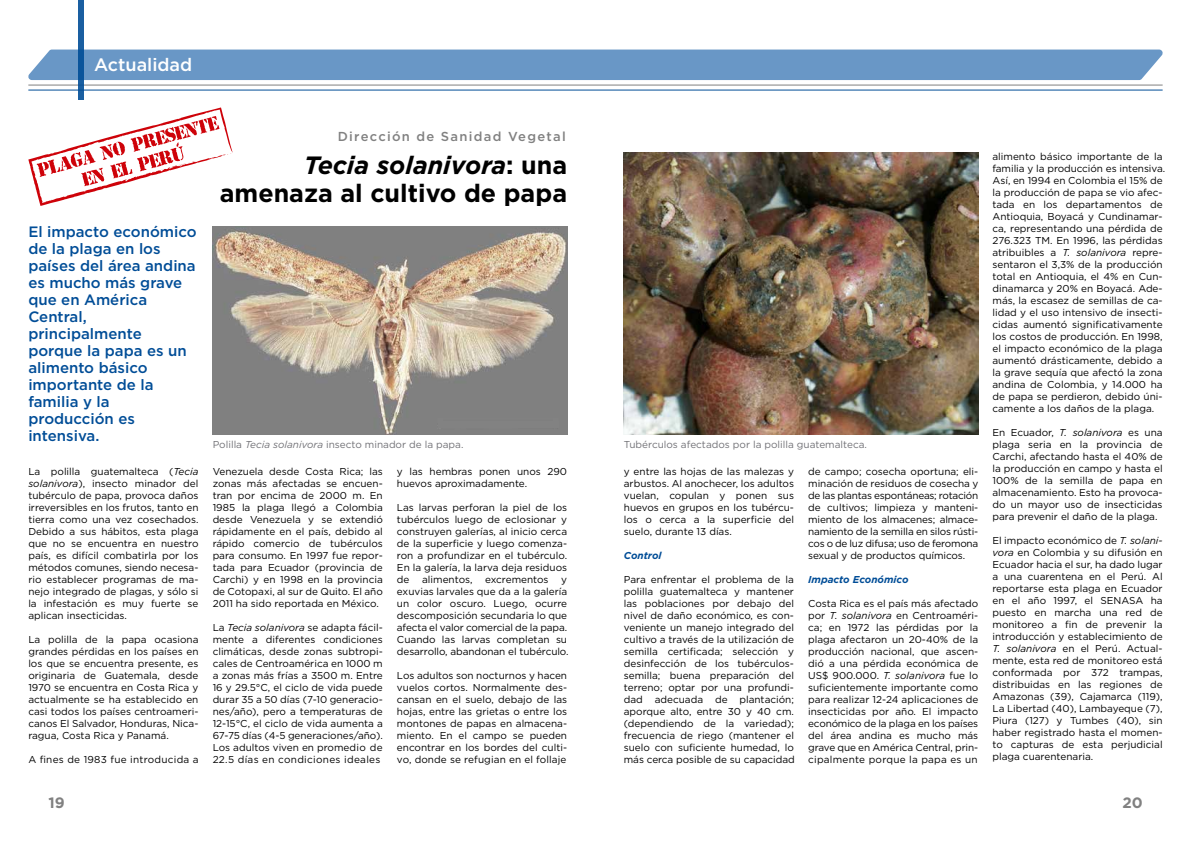
<style>
.page{position:relative;width:1191px;height:842px;background:#fff}
.page>*{position:absolute;margin:0;border:0;box-sizing:border-box;transform-origin:0 0}
.t1{font:700 25px/28px "Gotham";color:#000;text-align:right}
.t2{font:500 18px "Gotham";color:#fff}
.t3{font:500 15px/17px "Gotham";color:#004d97}
.t4{font:700 15px "Gotham";color:#818181}
.t5{font:500 13px "Gotham";letter-spacing:.1em;color:#818181}
.t6{font:10px/12px "Gotham";color:#000;text-align:justify}
.t7{font:10px "Gotham";color:#717176}
.t8{font:10px "Gotham";letter-spacing:.025em;color:#000}
.t9{font:italic 700 10px "Gotham";color:#004d97}
.s1{font-style:italic}
</style>
<div class="page">
<hr style="left:28px;top:85px;width:1134px;height:1px;background:#818181">
<hr style="left:28px;top:90px;width:1134px;height:1px;background:#004d97">
<div style="left:28px;top:50px;width:1134px;height:30px;background:#6997c6"></div>
<svg style="left:78px;top:0;width:6px;height:99px"></svg>
<svg style="left:28px;top:107px;width:205px;height:99px"></svg>
<img style="left:213px;top:226px;width:354px;height:209px">
<div style="left:438px;top:421px;width:121px;height:7px;background:#828282"></div>
<img style="left:624px;top:152px;width:354px;height:283px">
<h2 class="t2" style="left:94px;top:53px;width:100px">Actualidad</h2>
<h3 class="t3" style="left:28px;top:223px;width:170px">El impacto económico de la plaga en los países del área andina es mucho más grave que en América<br>Central, principalmente porque la papa es un alimento básico importante de la familia y la producción es intensiva.</h3>
<p class="t6" style="left:28px;top:465px;width:172px">La polilla guatemalteca (<span class="s1">Tecia solanivora</span>), insecto minador del tubérculo de papa, provoca daños irreversibles en los frutos, tanto en tierra como una vez cosechados.<br>Debido a sus hábitos, esta plaga que no se encuentra en nuestro país, es difícil combatirla por los métodos comunes, siendo necesa&shy;rio establecer programas de ma&shy;nejo integrado de plagas, y sólo si la infestación es muy fuerte se aplican insecticidas.</p>
<p class="t6" style="left:28px;top:633px;width:172px">La polilla de la papa ocasiona grandes pérdidas en los países en los que se encuentra presente, es originaria de Guatemala, desde 1970 se encuentra en Costa Rica y actualmente se ha establecido en casi todos los países centroameri&shy;canos El Salvador, Honduras, Nica&shy;ragua, Costa Rica y Panamá.</p>
<p class="t8" style="left:28px;top:753px;width:172px">A fines de 1983 fue introducida a</p>
<h3 class="t5" style="left:338px;top:128px;width:229px">Dirección de Sanidad Vegetal</h3>
<h1 class="t1" style="left:220px;top:151px;width:349px"><span class="s1">Tecia solanivora</span>: una amenaza al cultivo de papa</h1>
<p class="t7" style="left:213px;top:438px;width:252px">Polilla <span class="s1">Tecia solanivora</span> insecto minador de la papa.</p>
<p class="t6" style="left:213px;top:465px;width:172px">Venezuela desde Costa Rica; las zonas más afectadas se encuen&shy;tran por encima de 2000 m. En 1985 la plaga llegó a Colombia desde Venezuela y se extendió rápidamente en el país, debido al rápido comercio de tubérculos para consumo. En 1997 fue repor&shy;tada para Ecuador (provincia de Carchi) y en 1998 en la provincia de Cotopaxi, al sur de Quito. El año 2011 ha sido reportada en México.</p>
<p class="t6" style="left:213px;top:621px;width:172px">La <span class="s1">Tecia solanivora</span> se adapta fácil&shy;mente a diferentes condiciones climáticas, desde zonas subtropi&shy;cales de Centroamérica en 1000 m a zonas más frías a 3500 m. Entre 16 y 29.5°C, el ciclo de vida puede durar 35 a 50 días (7-10 generacio&shy;nes/año), pero a temperaturas de 12-15°C, el ciclo de vida aumenta a 67-75 días (4-5 generaciones/año).<br>Los adultos viven en promedio de 22.5 días en condiciones ideales</p>
<p class="t6" style="left:397px;top:465px;width:172px">y las hembras ponen unos 290 huevos aproximadamente.</p>
<p class="t6" style="left:397px;top:501px;width:172px">Las larvas perforan la piel de los tubérculos luego de eclosionar y construyen galerías, al inicio cerca de la superficie y luego comenza&shy;ron a profundizar en el tubérculo.<br>En la galería, la larva deja residuos de</p>
<p class="t6" style="left:422px;top:573px;width:52px">alimentos,</p>
<p class="t6" style="left:485px;top:573px;width:65px">excrementos</p>
<p class="t6" style="left:397px;top:573px;width:173px;text-align:left;text-indent:164px">y exuvias larvales que da a la galería un color oscuro. Luego, ocurre descomposición secundaria lo que afecta el valor comercial de la papa.<br>Cuando las larvas completan su desarrollo, abandonan el tubérculo.</p>
<p class="t6" style="left:397px;top:669px;width:172px">Los adultos son nocturnos y hacen vuelos cortos. Normalmente des&shy;cansan en el suelo, debajo de las hojas, entre las grietas o entre los montones de papas en almacena&shy;miento. En el campo se pueden encontrar en los bordes del culti&shy;vo, donde se refugian en el follaje</p>
<p class="t7" style="left:624px;top:438px;width:245px">Tubérculos afectados por la polilla guatemalteca.</p>
<p class="t6" style="left:624px;top:465px;width:172px">y entre las hojas de las malezas y arbustos. Al anochecer, los adultos vuelan, copulan y ponen sus huevos en grupos en los tubércu&shy;los o cerca a la superficie del suelo, durante 13 días.</p>
<p class="t9" style="left:624px;top:549px;width:39px">Control</p>
<p class="t6" style="left:624px;top:573px;width:172px">Para enfrentar el problema de la polilla guatemalteca y mantener las poblaciones por debajo del nivel de daño económico, es con&shy;veniente un manejo integrado del cultivo a través de la utilización de semilla certificada; selección y desinfección de los tubérculos&shy;semilla; buena preparación del terreno; optar por una profundi&shy;dad adecuada de plantación; aporque alto, entre 30 y 40 cm. (dependiendo de la variedad); frecuencia de riego (mantener el suelo con suficiente humedad, lo más cerca posible de su capacidad</p>
<p class="t6" style="left:808px;top:465px;width:172px">de campo; cosecha oportuna; eli&shy;minación de residuos de cosecha y de las plantas espontáneas; rotación de cultivos; limpieza y manteni&shy;miento de los almacenes; almace&shy;namiento de la semilla en silos rústi&shy;cos o de luz difusa; uso de feromona sexual y de productos químicos.</p>
<p class="t9" style="left:808px;top:573px;width:102px">Impacto Económico</p>
<p class="t6" style="left:808px;top:597px;width:172px">Costa Rica es el país más afectado por <span class="s1">T. solanivora</span> en Centroaméri&shy;ca; en 1972 las pérdidas por la plaga afectaron un 20-40% de la producción nacional, que ascen&shy;dió a una pérdida económica de US$ 900.000. <span class="s1">T. solanivora</span> fue lo suficientemente importante como para realizar 12-24 aplicaciones de insecticidas por año. El impacto económico de la plaga en los países del área andina es mucho más grave que en América Central, prin&shy;cipalmente porque la papa es un</p>
<p class="t6" style="left:992px;top:150px;width:174px;text-align:left">alimento básico importante de la familia y la producción es intensiva.<br>Así, en 1994 en Colombia el 15% de la producción de papa se vio afec&shy;tada en los departamentos de<br>Antioquia, Boyacá y Cundinamar&shy;ca, representando una pérdida de<br>276.323 TM. En 1996, las pérdidas atribuibles a <span class="s1">T. solanivora</span> repre&shy;sentaron el 3,3% de la producción total en Antioquia, el 4% en Cun&shy;dinamarca y 20% en Boyacá. Ade&shy;más, la escasez de semillas de ca&shy;lidad y el uso intensivo de insecti&shy;cidas aumentó significativamente los costos de producción. En 1998, el impacto económico de la plaga aumentó drásticamente, debido a la grave sequía que afectó la zona andina de Colombia, y 14.000 ha de papa se perdieron, debido úni&shy;camente a los daños de la plaga.</p>
<p class="t6" style="left:992px;top:426px;width:172px">En Ecuador, <span class="s1">T. solanivora</span> es una plaga seria en la provincia de Carchi, afectando hasta el 40% de la producción en campo y hasta el 100% de la semilla de papa en almacenamiento. Esto ha provoca&shy;do un mayor uso de insecticidas para prevenir el daño de la plaga.</p>
<p class="t6" style="left:992px;top:534px;width:172px">El impacto económico de <span class="s1">T. solani&shy;vora</span> en Colombia y su difusión en Ecuador hacia el sur, ha dado lugar a una cuarentena en el Perú. Al reportarse esta plaga en Ecuador en el año 1997, el SENASA ha puesto en marcha una red de monitoreo a fin de prevenir la introducción y establecimiento de <span class="s1">T. solanivora</span> en el Perú. Actual&shy;mente, esta red de monitoreo está conformada por 372 trampas, distribuidas en las regiones de Amazonas (39), Cajamarca (119), La Libertad (40), Lambayeque (7), Piura (127) y Tumbes (40), sin haber registrado hasta el momen&shy;to capturas de esta perjudicial plaga cuarentenaria.</p>
<h3 class="t4" style="left:48px;top:792px;width:18px">19</h3>
<h3 class="t4" style="left:1122px;top:792px;width:22px">20</h3>
</div>
